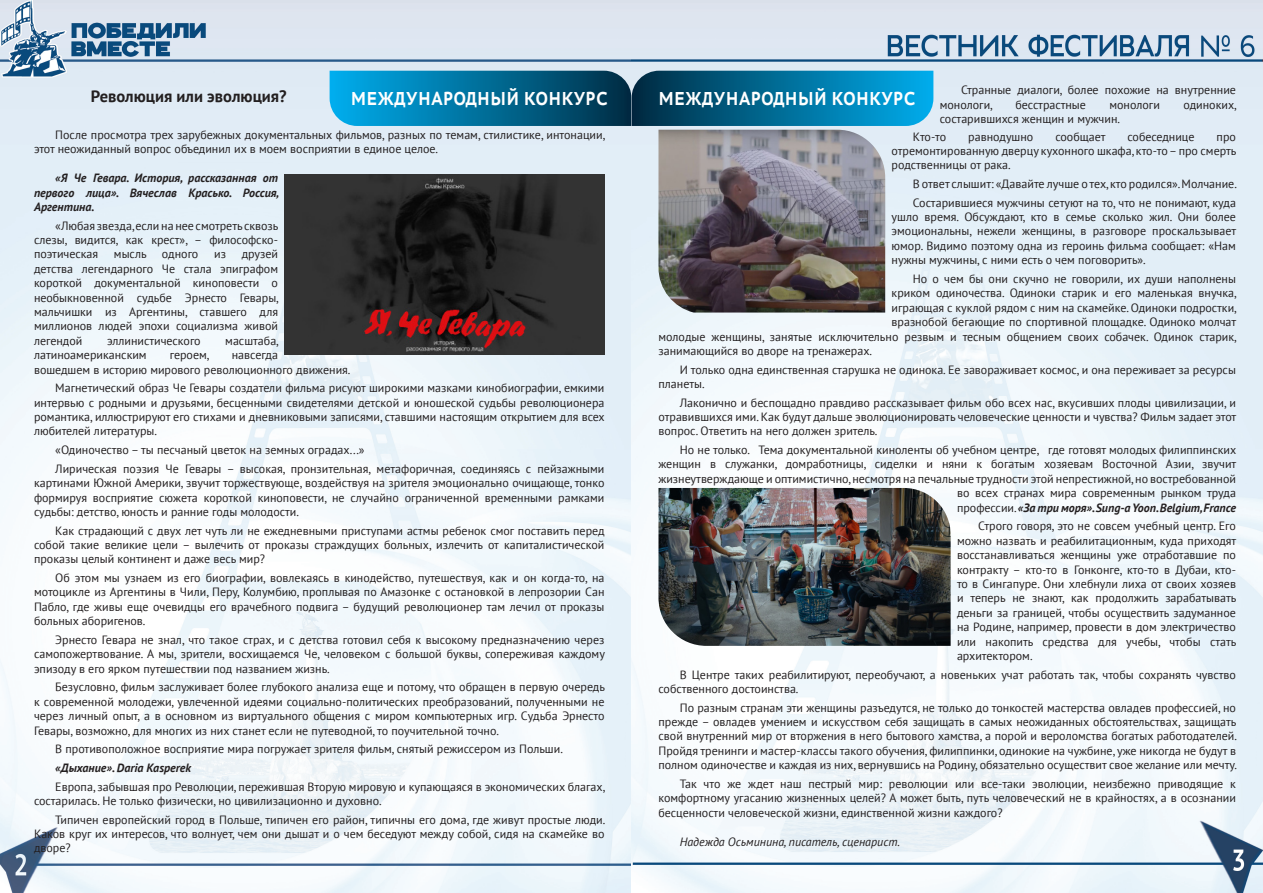
<style>
.page{position:relative;width:1263px;height:893px;background:#fff}
.page>*{position:absolute;margin:0;border:0;box-sizing:border-box;transform-origin:0 0}
.t1{font:700 19.8px "PT Astra Sans";letter-spacing:.01em;color:#fff;scale:.83 1}
.p1_mr_css_attr{font:700 16.5px "PT Sans";color:#231f20}
.p1_mr_css_attr-2{font:12px/14.4px "PT Sans";color:#231f20;text-align:justify}
.p1_mr_css_attr-3{font:italic 700 12px/14.4px "PT Sans";color:#231f20;text-align:justify}
.p1_mr_css_attr-4{font:italic 12px "PT Sans";color:#231f20}
.s1{font-weight:700;font-style:italic}
</style>
<div class="page">
<img style="left:0;top:0;width:1263px;height:893px">
<svg style="left:330px;top:71px;width:603px;height:55px;background:#04709a"></svg>
<img style="left:658px;top:488px;width:293px;height:158px">
<img style="left:658px;top:130px;width:227px;height:183px">
<img style="left:284px;top:174px;width:320px;height:180px">
<p class="p1_mr_css_attr" style="left:91px;top:85px;width:197px">Революция или эволюция?</p>
<p class="p1_mr_css_attr-2" style="left:940px;top:83px;width:298px;text-indent:21px">Странные диалоги, более похожие на внутренние монологи,</p>
<p class="t1" style="left:351px;top:86px;width:311px">МЕЖДУНАРОДНЫЙ КОНКУРС</p>
<p class="t1" style="left:651px;top:86px;width:311px">МЕЖДУНАРОДНЫЙ КОНКУРС</p>
<p class="t1" style="left:658px;top:86px;width:311px">МЕЖДУНАРОДНЫЙ КОНКУРС</p>
<p class="p1_mr_css_attr-2" style="left:1015px;top:97px;width:72px">бесстрастные</p>
<p class="p1_mr_css_attr-2" style="left:1109px;top:97px;width:52px">монологи</p>
<p class="p1_mr_css_attr-2" style="left:1183px;top:97px;width:55px">одиноких,</p>
<p class="p1_mr_css_attr-2" style="left:940px;top:111px;width:182px">состарившихся женщин и мужчин.</p>
<p class="p1_mr_css_attr-2" style="left:913px;top:129px;width:35px">Кто-то</p>
<p class="p1_mr_css_attr-2" style="left:968px;top:129px;width:67px">равнодушно</p>
<p class="p1_mr_css_attr-2" style="left:1055px;top:129px;width:52px">сообщает</p>
<p class="p1_mr_css_attr-2" style="left:1127px;top:129px;width:69px">собеседнице</p>
<p class="p1_mr_css_attr-2" style="left:34px;top:127px;width:573px;text-indent:21px">После просмотра трех зарубежных документальных фильмов, разных по темам, стилистике, интонации, этот неожиданный вопрос объединил их в моем восприятии в единое целое.</p>
<p class="p1_mr_css_attr-3" style="left:34px;top:171px;width:247px;text-indent:21px">«Я Че Гевара. История, рассказанная от первого лица». Вячеслав Красько. Россия, Аргентина.</p>
<p class="p1_mr_css_attr-2" style="left:34px;top:218px;width:246px;text-indent:21px">«Любая звезда, если на нее смотреть сквозь слезы, видится, как крест», – философско&shy;поэтическая</p>
<p class="p1_mr_css_attr-2" style="left:891px;top:129px;width:346px;text-indent:325px">про отремонтированную дверцу кухонного шкафа, кто-то – про смерть родственницы от рака.</p>
<p class="p1_mr_css_attr-2" style="left:913px;top:176px;width:326px">В ответ слышит: «Давайте лучше о тех, кто родился». Молчание.</p>
<p class="p1_mr_css_attr-2" style="left:891px;top:195px;width:346px;text-indent:21px">Состарившиеся мужчины сетуют на то, что не понимают, куда ушло время. Обсуждают, кто в семье сколько жил. Они более эмоциональны, нежели женщины, в разговоре проскальзывает юмор. Видимо поэтому одна из героинь фильма сообщает: «Нам нужны мужчины, с ними есть о чем поговорить».</p>
<p class="p1_mr_css_attr-2" style="left:913px;top:271px;width:325px">Но о чем бы они скучно не говорили, их души наполнены</p>
<p class="p1_mr_css_attr-2" style="left:891px;top:286px;width:347px">криком одиночества. Одиноки старик и его маленькая внучка,</p>
<p class="p1_mr_css_attr-2" style="left:891px;top:300px;width:347px">играющая с куклой рядом с ним на скамейке. Одиноки подростки,</p>
<p class="p1_mr_css_attr-2" style="left:891px;top:314px;width:346px">вразнобой бегающие по спортивной площадке. Одиноко молчат</p>
<p class="p1_mr_css_attr-2" style="left:658px;top:329px;width:580px">молодые женщины, занятые исключительно резвым и тесным общением своих собачек. Одинок старик,</p>
<p class="p1_mr_css_attr-2" style="left:658px;top:343px;width:215px">занимающийся во дворе на тренажерах.</p>
<p class="p1_mr_css_attr-2" style="left:658px;top:362px;width:579px;text-indent:21px">И только одна единственная старушка не одинока. Ее завораживает космос, и она переживает за ресурсы планеты.</p>
<p class="p1_mr_css_attr-2" style="left:658px;top:395px;width:579px;text-indent:21px">Лаконично и беспощадно правдиво рассказывает фильм обо всех нас, вкусивших плоды цивилизации, и отравившихся ими. Как будут дальше эволюционировать человеческие ценности и чувства? Фильм задает этот вопрос. Ответить на него должен зритель.</p>
<p class="p1_mr_css_attr-2" style="left:658px;top:442px;width:579px;text-align:right">Но не только. Тема документальной киноленты об учебном центре, где готовят молодых филиппинских женщин в служанки, домработницы, сиделки и няни к богатым хозяевам Восточной Азии, звучит жизнеутверждающе и оптимистично, несмотря на печальные трудности этой непрестижной, но востребованной во всех странах мира современным рынком труда<br>профессии. <span class="s1">«За три моря». Sung-a Yoon. Belgium, France</span></p>
<p class="p1_mr_css_attr-2" style="left:957px;top:519px;width:281px;text-indent:21px">Строго говоря, это не совсем учебный центр. Его можно назвать и реабилитационным, куда приходят восстанавливаться женщины уже отработавшие по контракту – кто-то в Гонконге, кто-то в Дубаи, кто&shy;то в Сингапуре. Они хлебнули лиха от своих хозяев и теперь не знают, как продолжить зарабатывать деньги за границей, чтобы осуществить задуманное на Родине, например, провести в дом электричество или накопить средства для учебы, чтобы стать архитектором.</p>
<p class="p1_mr_css_attr-2" style="left:658px;top:667px;width:579px;text-indent:21px">В Центре таких реабилитируют, переобучают, а новеньких учат работать так, чтобы сохранять чувство собственного достоинства.</p>
<p class="p1_mr_css_attr-2" style="left:658px;top:700px;width:580px;text-indent:21px">По разным странам эти женщины разъедутся, не только до тонкостей мастерства овладев профессией, но прежде – овладев умением и искусством себя защищать в самых неожиданных обстоятельствах, защищать свой внутренний мир от вторжения в него бытового хамства, а порой и вероломства богатых работодателей.<br>Пройдя тренинги и мастер-классы такого обучения, филиппинки, одинокие на чужбине, уже никогда не будут в полном одиночестве и каждая из них, вернувшись на Родину, обязательно осуществит свое желание или мечту.</p>
<p class="p1_mr_css_attr-2" style="left:658px;top:776px;width:579px;text-indent:21px">Так что же ждет наш пестрый мир: революции или все-таки эволюции, неизбежно приводящие к комфортному угасанию жизненных целей? А может быть, путь человеческий не в крайностях, а в осознании бесценности человеческой жизни, единственной жизни каждого?</p>
<p class="p1_mr_css_attr-4" style="left:680px;top:834px;width:222px">Надежда Осьминина, писатель, сценарист.</p>
<p class="p1_mr_css_attr-2" style="left:34px;top:247px;width:246px;text-indent:208px">друзей детства легендарного Че стала эпиграфом короткой документальной киноповести о необыкновенной судьбе Эрнесто Гевары, мальчишки из Аргентины, ставшего для миллионов людей эпохи социализма живой легендой</p>
<p class="p1_mr_css_attr-2" style="left:114px;top:247px;width:34px">мысль</p>
<p class="p1_mr_css_attr-2" style="left:162px;top:247px;width:38px">одного</p>
<p class="p1_mr_css_attr-2" style="left:214px;top:247px;width:13px">из</p>
<p class="p1_mr_css_attr-2" style="left:107px;top:333px;width:95px">эллинистического</p>
<p class="p1_mr_css_attr-2" style="left:225px;top:333px;width:55px">масштаба,</p>
<p class="p1_mr_css_attr-2" style="left:34px;top:347px;width:114px">латиноамериканским</p>
<p class="p1_mr_css_attr-2" style="left:170px;top:347px;width:41px">героем,</p>
<p class="p1_mr_css_attr-2" style="left:34px;top:347px;width:318px;text-indent:198px">навсегда<br>вошедшем в историю мирового революционного движения.</p>
<p class="p1_mr_css_attr-2" style="left:34px;top:381px;width:572px;text-indent:21px">Магнетический образ Че Гевары создатели фильма рисуют широкими мазками кинобиографии, емкими интервью с родными и друзьями, бесценными свидетелями детской и юношеской судьбы революционера романтика, иллюстрируют его стихами и дневниковыми записями, ставшими настоящим открытием для всех любителей литературы.</p>
<p class="p1_mr_css_attr-2" style="left:55px;top:442px;width:311px">«Одиночество – ты песчаный цветок на земных оградах...»</p>
<p class="p1_mr_css_attr-2" style="left:34px;top:461px;width:572px;text-indent:21px">Лирическая поэзия Че Гевары – высокая, пронзительная, метафоричная, соединяясь с пейзажными картинами Южной Америки, звучит торжествующе, воздействуя на зрителя эмоционально очищающе, тонко формируя восприятие сюжета короткой киноповести, не случайно ограниченной временными рамками судьбы: детство, юность и ранние годы молодости.</p>
<p class="p1_mr_css_attr-2" style="left:34px;top:523px;width:572px;text-indent:21px">Как страдающий с двух лет чуть ли не ежедневными приступами астмы ребенок смог поставить перед собой такие великие цели – вылечить от проказы страждущих больных, излечить от капиталистической проказы целый континент и даже весь мир?</p>
<p class="p1_mr_css_attr-2" style="left:34px;top:570px;width:572px;text-indent:21px">Об этом мы узнаем из его биографии, вовлекаясь в кинодейство, путешествуя, как и он когда-то, на мотоцикле из Аргентины в Чили, Перу, Колумбию, проплывая по Амазонке с остановкой в лепрозории Сан Пабло, где живы еще очевидцы его врачебного подвига – будущий революционер там лечил от проказы больных аборигенов.</p>
<p class="p1_mr_css_attr-2" style="left:34px;top:632px;width:572px;text-indent:21px">Эрнесто Гевара не знал, что такое страх, и с детства готовил себя к высокому предназначению через самопожертвование. А мы, зрители, восхищаемся Че, человеком с большой буквы, сопереживая каждому эпизоду в его ярком путешествии под названием жизнь.</p>
<p class="p1_mr_css_attr-2" style="left:34px;top:680px;width:572px;text-indent:21px">Безусловно, фильм заслуживает более глубокого анализа еще и потому, что обращен в первую очередь к современной молодежи, увлеченной идеями социально-политических преобразований, полученными не через личный опыт, а в основном из виртуального общения с миром компьютерных игр. Судьба Эрнесто Гевары, возможно, для многих из них станет если не путеводной, то поучительной точно.</p>
<p class="p1_mr_css_attr-2" style="left:55px;top:742px;width:509px">В противоположное восприятие мира погружает зрителя фильм, снятый режиссером из Польши.</p>
<p class="p1_mr_css_attr-3" style="left:55px;top:760px;width:137px">«Дыхание». Daria Kasperek</p>
<p class="p1_mr_css_attr-2" style="left:34px;top:779px;width:573px;text-indent:21px">Европа, забывшая про Революции, пережившая Вторую мировую и купающаяся в экономических благах, состарилась. Не только физически, но цивилизационно и духовно.</p>
<p class="p1_mr_css_attr-2" style="left:34px;top:812px;width:573px;text-indent:21px">Типичен европейский город в Польше, типичен его район, типичны его дома, где живут простые люди.<br>Каков круг их интересов, что волнует, чем они дышат и о чем беседуют между собой, сидя на скамейке во дворе?</p>
</div>
